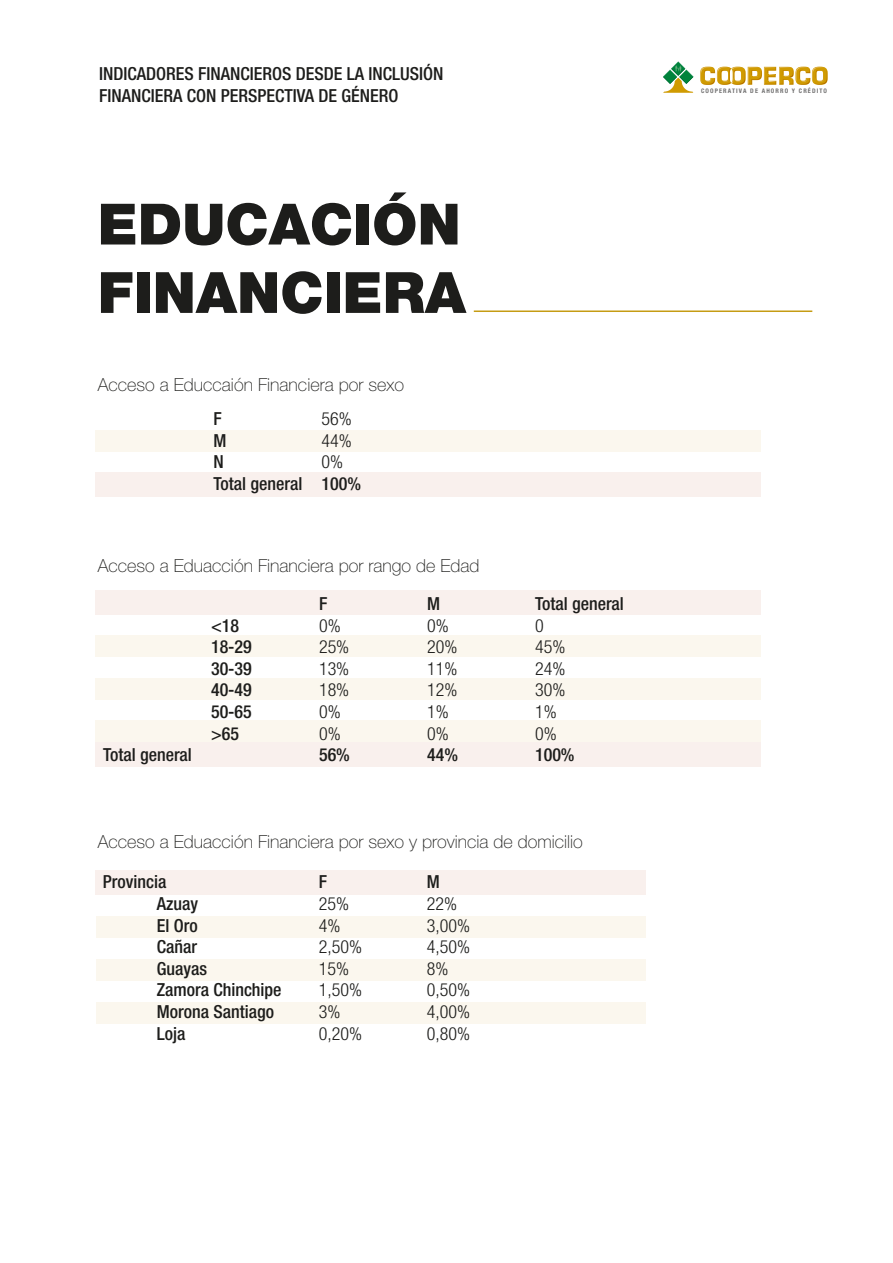
<style>
.page{position:relative;width:893px;height:1263px;background:#fff}
.page>*{position:absolute;margin:0;border:0;box-sizing:border-box;transform-origin:0 0}
.t1{font:900 57px/68.4px "Helvetica Neue LT Std";color:#1d1d1b}
.t2{font:500 condensed 18px/21.6px "Helvetica Neue LT Std";color:#1d1d1b}
.t3{font:100 18px "Helvetica Neue LT Std";color:#1d1d1b}
.t4{font:300 condensed 18px "Helvetica Neue LT Std";color:#1d1d1b}
.t5{font:700 condensed 6.3px "Helvetica Neue LT Std";letter-spacing:.18em;color:#706f6f}
</style>
<div class="page">
<div style="left:96px;top:915px;width:550px;height:22px;background:#fbf7ee"></div>
<div style="left:96px;top:959px;width:550px;height:22px;background:#fbf7ee"></div>
<div style="left:96px;top:1002px;width:550px;height:22px;background:#fbf7ee"></div>
<div style="left:96px;top:870px;width:550px;height:24px;background:#f9f0ed"></div>
<hr style="left:474px;top:310px;width:338px;height:2px;background:#c59c14">
<div style="left:96px;top:430px;width:665px;height:22px;background:#fbf7ee"></div>
<div style="left:96px;top:472px;width:665px;height:24px;background:#f9f0ed"></div>
<div style="left:96px;top:635px;width:665px;height:22px;background:#fbf7ee"></div>
<div style="left:96px;top:678px;width:665px;height:22px;background:#fbf7ee"></div>
<div style="left:96px;top:720px;width:665px;height:22px;background:#fbf7ee"></div>
<div style="left:96px;top:590px;width:665px;height:24px;background:#f9f0ed"></div>
<div style="left:96px;top:743px;width:665px;height:24px;background:#f9f0ed"></div>
<svg style="left:700px;top:67px;width:128px;height:18px"></svg>
<svg style="left:663px;top:61px;width:30px;height:32px"></svg>
<p class="t2" style="left:99px;top:63px;width:346px">INDICADORES FINANCIEROS DESDE LA INCLUSIÓN<br>FINANCIERA CON PERSPECTIVA DE GÉNERO</p>
<h1 class="t1" style="left:98px;top:190px;width:370px">EDUCACIÓN<br>FINANCIERA</h1>
<p class="t3" style="left:98px;top:374px;width:308px">Acceso a Educcaión Financiera por sexo</p>
<p class="t2" style="left:214px;top:408px;width:10px">F</p>
<p class="t4" style="left:322px;top:409px;width:32px">56%</p>
<p class="t2" style="left:214px;top:429px;width:14px">M</p>
<p class="t4" style="left:322px;top:430px;width:32px">44%</p>
<p class="t2" style="left:214px;top:451px;width:12px">N</p>
<p class="t4" style="left:322px;top:452px;width:23px">0%</p>
<p class="t2" style="left:214px;top:473px;width:149px">Total general 100%</p>
<p class="t3" style="left:98px;top:556px;width:383px">Acceso a Eduacción Financiera por rango de Edad</p>
<p class="t2" style="left:319px;top:593px;width:10px">F</p>
<p class="t2" style="left:427px;top:593px;width:14px">M</p>
<p class="t2" style="left:535px;top:593px;width:90px">Total general</p>
<p class="t2" style="left:211px;top:614px;width:30px">&lt;18</p>
<p class="t4" style="left:319px;top:615px;width:23px">0%</p>
<p class="t4" style="left:427px;top:615px;width:23px">0%</p>
<p class="t4" style="left:535px;top:615px;width:10px">0</p>
<p class="t2" style="left:211px;top:636px;width:42px">18-29</p>
<p class="t4" style="left:319px;top:637px;width:32px">25%</p>
<p class="t4" style="left:427px;top:637px;width:32px">20%</p>
<p class="t4" style="left:535px;top:637px;width:32px">45%</p>
<p class="t2" style="left:211px;top:657px;width:42px">30-39</p>
<p class="t4" style="left:319px;top:658px;width:32px">13%</p>
<p class="t4" style="left:427px;top:658px;width:32px">11%</p>
<p class="t4" style="left:535px;top:658px;width:32px">24%</p>
<p class="t2" style="left:211px;top:679px;width:42px">40-49</p>
<p class="t4" style="left:319px;top:680px;width:32px">18%</p>
<p class="t4" style="left:427px;top:680px;width:32px">12%</p>
<p class="t4" style="left:535px;top:680px;width:32px">30%</p>
<p class="t2" style="left:211px;top:701px;width:42px">50-65</p>
<p class="t4" style="left:319px;top:701px;width:23px">0%</p>
<p class="t4" style="left:427px;top:701px;width:23px">1%</p>
<p class="t4" style="left:535px;top:701px;width:23px">1%</p>
<p class="t2" style="left:211px;top:722px;width:30px">&gt;65</p>
<p class="t4" style="left:319px;top:723px;width:23px">0%</p>
<p class="t4" style="left:427px;top:723px;width:23px">0%</p>
<p class="t4" style="left:535px;top:723px;width:23px">0%</p>
<p class="t2" style="left:103px;top:744px;width:90px">Total general</p>
<p class="t2" style="left:319px;top:744px;width:32px">56%</p>
<p class="t2" style="left:427px;top:744px;width:32px">44%</p>
<p class="t2" style="left:535px;top:744px;width:41px">100%</p>
<p class="t3" style="left:98px;top:831px;width:487px">Acceso a Eduacción Financiera por sexo y provincia de domicilio</p>
<p class="t2" style="left:103px;top:871px;width:65px">Provincia</p>
<p class="t2" style="left:319px;top:871px;width:10px">F</p>
<p class="t2" style="left:427px;top:871px;width:14px">M</p>
<p class="t2" style="left:157px;top:893px;width:43px">Azuay</p>
<p class="t4" style="left:319px;top:893px;width:32px">25%</p>
<p class="t4" style="left:427px;top:893px;width:32px">22%</p>
<p class="t2" style="left:157px;top:914px;width:42px">El Oro</p>
<p class="t4" style="left:319px;top:915px;width:23px">4%</p>
<p class="t4" style="left:427px;top:915px;width:45px">3,00%</p>
<p class="t2" style="left:157px;top:936px;width:42px">Cañar</p>
<p class="t4" style="left:319px;top:936px;width:45px">2,50%</p>
<p class="t4" style="left:427px;top:936px;width:45px">4,50%</p>
<p class="t2" style="left:157px;top:957px;width:52px">Guayas</p>
<p class="t4" style="left:319px;top:958px;width:32px">15%</p>
<p class="t4" style="left:427px;top:958px;width:23px">8%</p>
<p class="t2" style="left:157px;top:979px;width:126px">Zamora Chinchipe</p>
<p class="t4" style="left:319px;top:980px;width:45px">1,50%</p>
<p class="t4" style="left:427px;top:980px;width:45px">0,50%</p>
<p class="t2" style="left:157px;top:1001px;width:119px">Morona Santiago</p>
<p class="t4" style="left:319px;top:1001px;width:23px">3%</p>
<p class="t4" style="left:427px;top:1001px;width:45px">4,00%</p>
<p class="t2" style="left:157px;top:1022px;width:30px">Loja</p>
<p class="t4" style="left:319px;top:1023px;width:45px">0,20%</p>
<p class="t4" style="left:427px;top:1023px;width:45px">0,80%</p>
<p class="t5" style="left:701px;top:87px;width:127px">COOPERATIVA DE AHORRO Y CRÉDITO</p>
</div>
